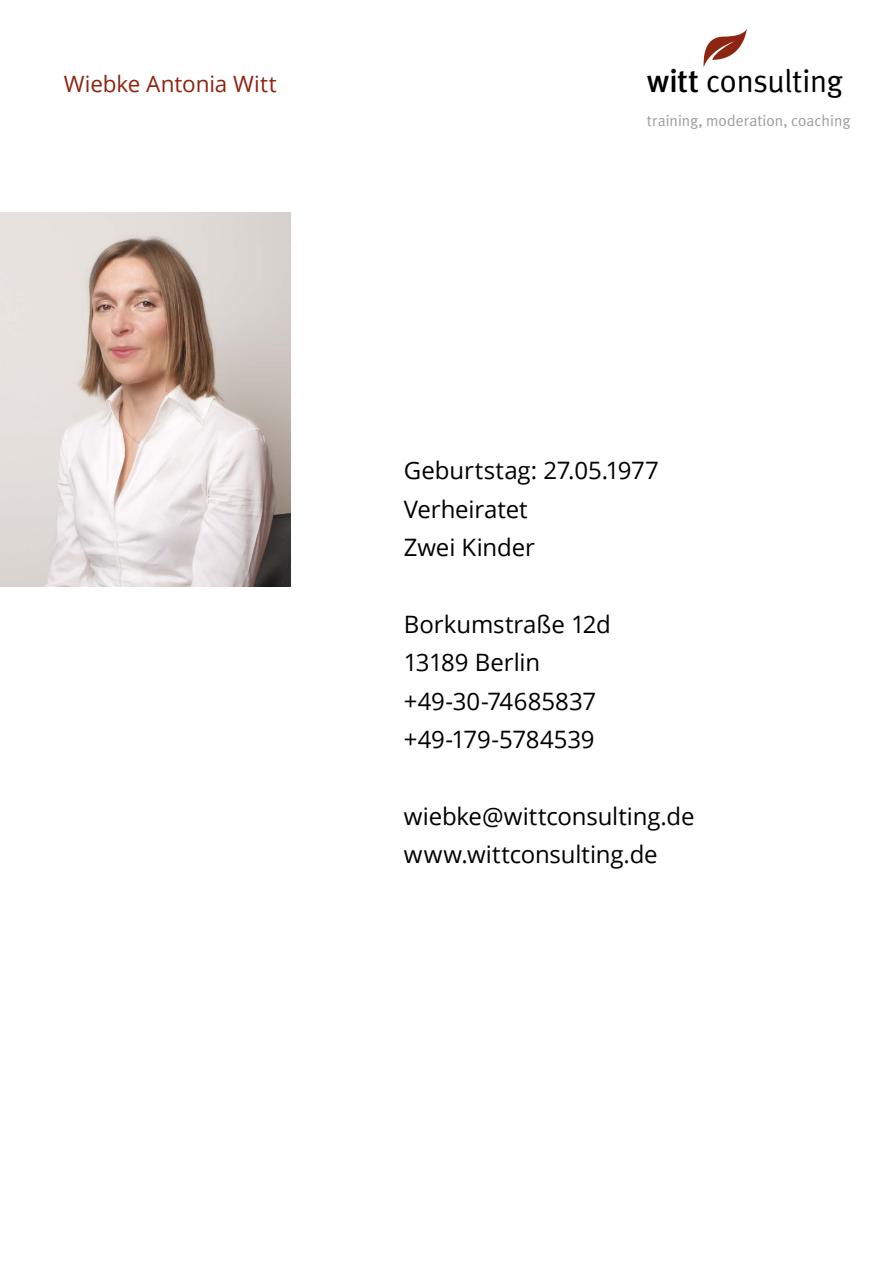
<style>
.page{position:relative;width:893px;height:1263px;background:#fff}
.page>*{position:absolute;margin:0;border:0;box-sizing:border-box;transform-origin:0 0}
.t1{font:31.95px "Meta Plus Normal";letter-spacing:-.01em;color:#000}
.t2{font:24px/38.4px "Open Sans";letter-spacing:-.005em;color:#000}
.t3{font:22.5px "Open Sans";letter-spacing:-.005em;color:#8d2512}
.t4{font:15.75px "Meta Plus Normal";color:#9c9e9f}
.s1{font-family:"Meta Plus";font-weight:500}
</style>
<div class="page">
<img style="left:0;top:213px;width:291px;height:373px">
<svg style="left:703px;top:28px;width:44px;height:39px"></svg>
<p class="t3" style="left:64px;top:68px;width:214px">Wiebke Antonia Witt</p>
<h1 class="t1" style="left:647px;top:62px;width:198px"><span class="s1">witt</span> consulting</h1>
<p class="t4" style="left:647px;top:111px;width:205px">training, moderation, coaching</p>
<p class="t2" style="left:404px;top:451px;width:257px">Geburtstag: 27.05.1977<br>Verheiratet<br>Zwei Kinder</p>
<p class="t2" style="left:404px;top:604px;width:209px">Borkumstraße 12d<br>13189 Berlin +49-30-74685837 +49-179-5784539</p>
<p class="t2" style="left:404px;top:796px;width:292px">wiebke@wittconsulting.de www.wittconsulting.de</p>
</div>
